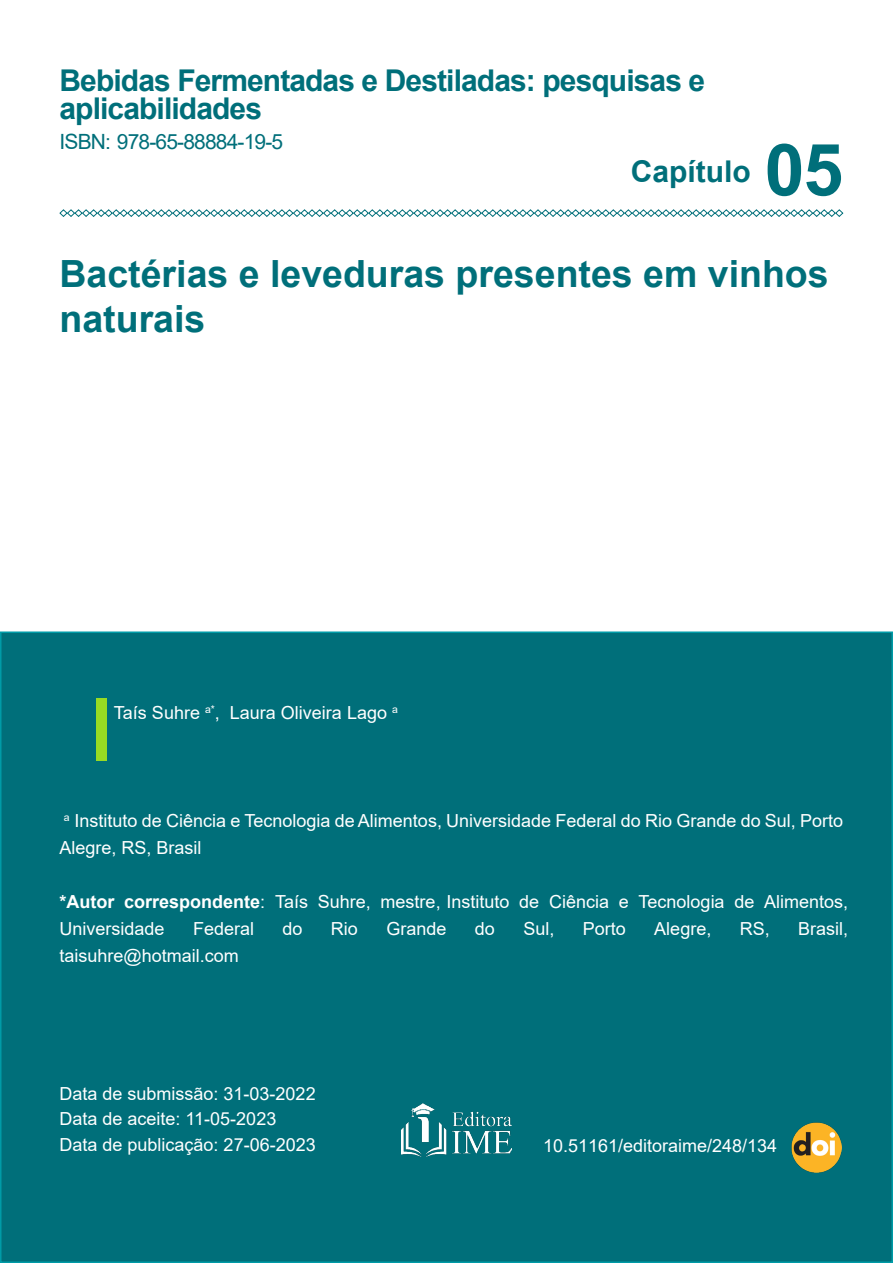
<style>
.page{position:relative;width:893px;height:1263px;background:#fff}
.page>*{position:absolute;margin:0;border:0;box-sizing:border-box;transform-origin:0 0}
.t1{font:700 72px "Arial";color:#006f7a}
.t2{font:700 37.5px/45px "Arial";color:#006f7a}
.t3{font:700 30px/28.5px "Arial";letter-spacing:-.03em;color:#006f7a}
.t4{font:700 30px "Arial";color:#006f7a}
.t5{font:21px "Arial";letter-spacing:-.04em;color:#006f7a}
.t6{font:18px/27px "Arial";color:#fff}
.s1{font-weight:700}
</style>
<div class="page">
<svg style="left:59px;top:209px;width:785px;height:8px"></svg>
<div style="left:1px;top:632px;width:891px;height:630px;background:#006f7a"></div>
<div style="left:97px;top:698px;width:10px;height:62px;background:#98da23"></div>
<img style="left:792px;top:1123px;width:50px;height:50px">
<img style="left:401px;top:1104px;width:111px;height:53px">
<h3 class="t3" style="left:60px;top:66px;width:647px">Bebidas Fermentadas e Destiladas: pesquisas e aplicabilidades</h3>
<p class="t5" style="left:60px;top:127px;width:225px">ISBN: 978-65-88884-19-5</p>
<h3 class="t4" style="left:631px;top:150px;width:121px">Capítulo</h3>
<h1 class="t1" style="left:765px;top:119px;width:80px">05</h1>
<h2 class="t2" style="left:60px;top:251px;width:771px">Bactérias e leveduras presentes em vinhos naturais</h2>
<p class="t6" style="left:114px;top:699px;width:285px">Taís Suhre <sup>a*</sup>, Laura Oliveira Lago <sup>a</sup></p>
<p class="t6" style="left:60px;top:807px;width:785px"><sup>a</sup> Instituto de Ciência e Tecnologia de Alimentos, Universidade Federal do Rio Grande do Sul, Porto<br>Alegre, RS, Brasil</p>
<p class="t6" style="left:60px;top:888px;width:790px"><span class="s1">*Autor correspondente</span>: Taís Suhre, mestre, Instituto de Ciência e Tecnologia de Alimentos,<br>Universidade</p>
<p class="t6" style="left:193px;top:915px;width:63px">Federal</p>
<p class="t6" style="left:282px;top:915px;width:22px">do</p>
<p class="t6" style="left:331px;top:915px;width:28px">Rio</p>
<p class="t6" style="left:386px;top:915px;width:62px">Grande</p>
<p class="t6" style="left:475px;top:915px;width:22px">do</p>
<p class="t6" style="left:523px;top:915px;width:33px">Sul,</p>
<p class="t6" style="left:583px;top:915px;width:45px">Porto</p>
<p class="t6" style="left:654px;top:915px;width:59px">Alegre,</p>
<p class="t6" style="left:740px;top:915px;width:32px">RS,</p>
<p class="t6" style="left:798px;top:915px;width:52px">Brasil,</p>
<p class="t6" style="left:60px;top:942px;width:181px">taisuhre@hotmail.com</p>
<p class="t6" style="left:60px;top:1080px;width:258px;line-height:25.5px">Data de submissão: 31-03-2022<br>Data de aceite: 11-05-2023<br>Data de publicação: 27-06-2023</p>
<p class="t6" style="left:543px;top:1132px;width:236px">10.51161/editoraime/248/134</p>
</div>
